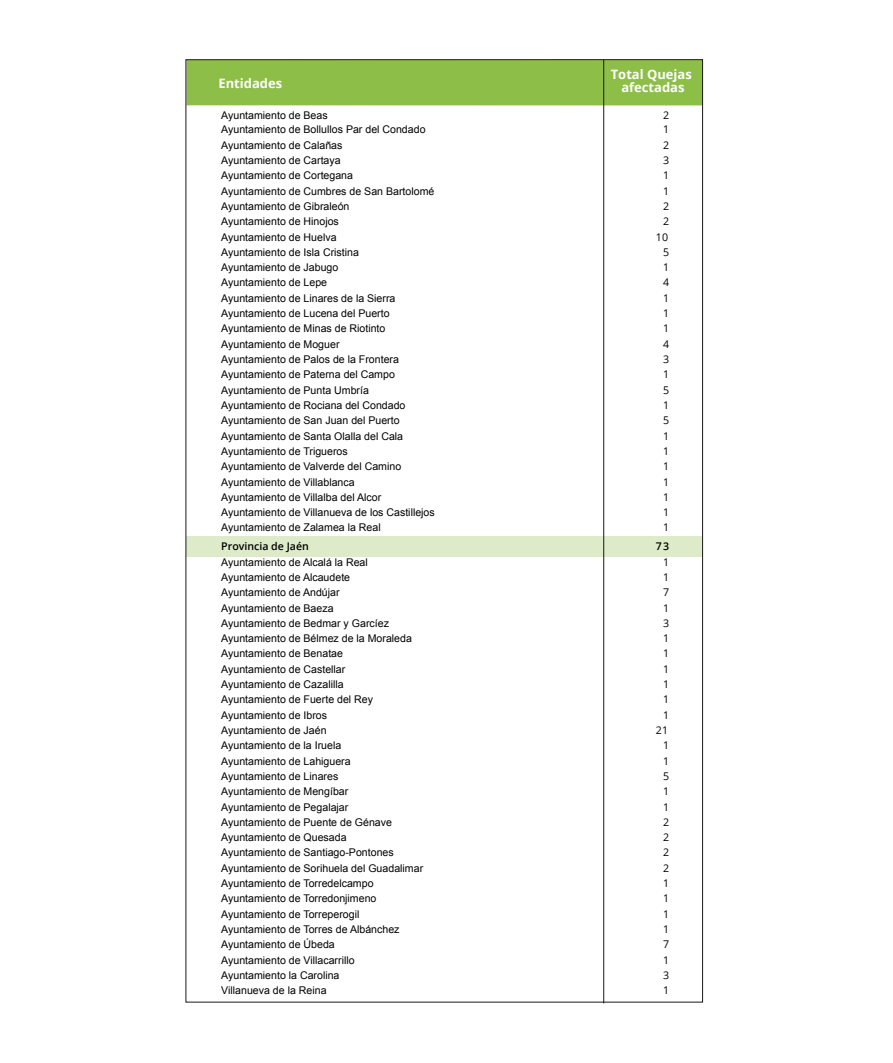
<style>
.page{position:relative;width:893px;height:1063px;background:#fff}
.page>*{position:absolute;margin:0;border:0;box-sizing:border-box;transform-origin:0 0}
.t1{font:700 12.9px/12.9px "Open Sans";color:#fff;text-align:center}
.t2{font:10.65px "Arial";color:#000}
.t3{font:10.65px "Open Sans";color:#000}
.t4{font:600 10.65px "Open Sans";color:#000}
</style>
<div class="page">
<div style="left:186px;top:537px;width:516px;height:20px;background:#ddebc8"></div>
<div style="left:186px;top:60px;width:517px;height:45px;background:#8dbe48"></div>
<hr style="left:603px;top:60px;width:1px;height:943px;background:#1a171b">
<p class="t1" style="left:219px;top:77px;width:65px">Entidades</p>
<p class="t1" style="left:611px;top:68px;width:82px">Total Quejas afectadas</p>
<p class="t2" style="left:221px;top:108px;width:108px">Ayuntamiento de Beas</p>
<p class="t3" style="left:663px;top:108px;width:8px">2</p>
<p class="t2" style="left:221px;top:123px;width:206px">Ayuntamiento de Bollullos Par del Condado</p>
<p class="t3" style="left:663px;top:122px;width:8px">1</p>
<p class="t2" style="left:221px;top:138px;width:123px">Ayuntamiento de Calañas</p>
<p class="t3" style="left:663px;top:138px;width:8px">2</p>
<p class="t2" style="left:221px;top:153px;width:121px">Ayuntamiento de Cartaya</p>
<p class="t3" style="left:663px;top:153px;width:8px">3</p>
<p class="t2" style="left:221px;top:169px;width:133px">Ayuntamiento de Cortegana</p>
<p class="t3" style="left:663px;top:168px;width:8px">1</p>
<p class="t2" style="left:221px;top:184px;width:215px">Ayuntamiento de Cumbres de San Bartolomé</p>
<p class="t3" style="left:663px;top:183px;width:8px">1</p>
<p class="t2" style="left:221px;top:199px;width:130px">Ayuntamiento de Gibraleón</p>
<p class="t3" style="left:663px;top:199px;width:8px">2</p>
<p class="t2" style="left:221px;top:215px;width:119px">Ayuntamiento de Hinojos</p>
<p class="t3" style="left:663px;top:214px;width:8px">2</p>
<p class="t2" style="left:221px;top:230px;width:117px">Ayuntamiento de Huelva</p>
<p class="t3" style="left:656px;top:229px;width:14px">10</p>
<p class="t2" style="left:221px;top:245px;width:139px">Ayuntamiento de Isla Cristina</p>
<p class="t3" style="left:663px;top:245px;width:8px">5</p>
<p class="t2" style="left:221px;top:260px;width:119px">Ayuntamiento de Jabugo</p>
<p class="t3" style="left:663px;top:260px;width:8px">1</p>
<p class="t2" style="left:221px;top:276px;width:107px">Ayuntamiento de Lepe</p>
<p class="t3" style="left:663px;top:275px;width:8px">4</p>
<p class="t2" style="left:221px;top:291px;width:176px">Ayuntamiento de Linares de la Sierra</p>
<p class="t3" style="left:663px;top:291px;width:8px">1</p>
<p class="t2" style="left:221px;top:306px;width:170px">Ayuntamiento de Lucena del Puerto</p>
<p class="t3" style="left:663px;top:306px;width:8px">1</p>
<p class="t2" style="left:221px;top:322px;width:166px">Ayuntamiento de Minas de Riotinto</p>
<p class="t3" style="left:663px;top:321px;width:8px">1</p>
<p class="t2" style="left:221px;top:337px;width:120px">Ayuntamiento de Moguer</p>
<p class="t3" style="left:663px;top:337px;width:8px">4</p>
<p class="t2" style="left:221px;top:352px;width:179px">Ayuntamiento de Palos de la Frontera</p>
<p class="t3" style="left:663px;top:352px;width:8px">3</p>
<p class="t2" style="left:221px;top:368px;width:175px">Ayuntamiento de Paterna del Campo</p>
<p class="t3" style="left:663px;top:367px;width:8px">1</p>
<p class="t2" style="left:221px;top:383px;width:149px">Ayuntamiento de Punta Umbría</p>
<p class="t3" style="left:663px;top:382px;width:8px">5</p>
<p class="t2" style="left:221px;top:398px;width:186px">Ayuntamiento de Rociana del Condado</p>
<p class="t3" style="left:663px;top:398px;width:8px">1</p>
<p class="t2" style="left:221px;top:414px;width:180px">Ayuntamiento de San Juan del Puerto</p>
<p class="t3" style="left:663px;top:413px;width:8px">5</p>
<p class="t2" style="left:221px;top:429px;width:183px">Ayuntamiento de Santa Olalla del Cala</p>
<p class="t3" style="left:663px;top:428px;width:8px">1</p>
<p class="t2" style="left:221px;top:444px;width:128px">Ayuntamiento de Trigueros</p>
<p class="t3" style="left:663px;top:444px;width:8px">1</p>
<p class="t2" style="left:221px;top:459px;width:181px">Ayuntamiento de Valverde del Camino</p>
<p class="t3" style="left:663px;top:459px;width:8px">1</p>
<p class="t2" style="left:221px;top:475px;width:135px">Ayuntamiento de Villablanca</p>
<p class="t3" style="left:663px;top:474px;width:8px">1</p>
<p class="t2" style="left:221px;top:490px;width:161px">Ayuntamiento de Villalba del Alcor</p>
<p class="t3" style="left:663px;top:490px;width:8px">1</p>
<p class="t2" style="left:221px;top:505px;width:215px">Ayuntamiento de Villanueva de los Castillejos</p>
<p class="t3" style="left:663px;top:505px;width:8px">1</p>
<p class="t2" style="left:221px;top:521px;width:161px">Ayuntamiento de Zalamea la Real</p>
<p class="t3" style="left:663px;top:520px;width:8px">1</p>
<p class="t4" style="left:221px;top:539px;width:89px">Provincia de Jaén</p>
<p class="t4" style="left:656px;top:539px;width:15px">73</p>
<p class="t2" style="left:221px;top:555px;width:148px">Ayuntamiento de Alcalá la Real</p>
<p class="t3" style="left:663px;top:554px;width:8px">1</p>
<p class="t2" style="left:221px;top:570px;width:130px">Ayuntamiento de Alcaudete</p>
<p class="t3" style="left:663px;top:570px;width:8px">1</p>
<p class="t2" style="left:221px;top:585px;width:120px">Ayuntamiento de Andújar</p>
<p class="t3" style="left:663px;top:585px;width:8px">7</p>
<p class="t2" style="left:221px;top:601px;width:114px">Ayuntamiento de Baeza</p>
<p class="t3" style="left:663px;top:600px;width:8px">1</p>
<p class="t2" style="left:221px;top:616px;width:169px">Ayuntamiento de Bedmar y Garcíez</p>
<p class="t3" style="left:663px;top:616px;width:8px">3</p>
<p class="t2" style="left:221px;top:631px;width:192px">Ayuntamiento de Bélmez de la Moraleda</p>
<p class="t3" style="left:663px;top:631px;width:8px">1</p>
<p class="t2" style="left:221px;top:647px;width:123px">Ayuntamiento de Benatae</p>
<p class="t3" style="left:663px;top:646px;width:8px">1</p>
<p class="t2" style="left:221px;top:662px;width:126px">Ayuntamiento de Castellar</p>
<p class="t3" style="left:663px;top:662px;width:8px">1</p>
<p class="t2" style="left:221px;top:677px;width:124px">Ayuntamiento de Cazalilla</p>
<p class="t3" style="left:663px;top:677px;width:8px">1</p>
<p class="t2" style="left:221px;top:693px;width:153px">Ayuntamiento de Fuerte del Rey</p>
<p class="t3" style="left:663px;top:692px;width:8px">1</p>
<p class="t2" style="left:221px;top:708px;width:107px">Ayuntamiento de Ibros</p>
<p class="t3" style="left:663px;top:708px;width:8px">1</p>
<p class="t2" style="left:221px;top:723px;width:107px">Ayuntamiento de Jaén</p>
<p class="t3" style="left:656px;top:723px;width:14px">21</p>
<p class="t2" style="left:221px;top:739px;width:122px">Ayuntamiento de la Iruela</p>
<p class="t3" style="left:663px;top:738px;width:8px">1</p>
<p class="t2" style="left:221px;top:754px;width:131px">Ayuntamiento de Lahiguera</p>
<p class="t3" style="left:663px;top:753px;width:8px">1</p>
<p class="t2" style="left:221px;top:769px;width:119px">Ayuntamiento de Linares</p>
<p class="t3" style="left:663px;top:769px;width:8px">5</p>
<p class="t2" style="left:221px;top:785px;width:129px">Ayuntamiento de Mengíbar</p>
<p class="t3" style="left:663px;top:784px;width:8px">1</p>
<p class="t2" style="left:221px;top:800px;width:129px">Ayuntamiento de Pegalajar</p>
<p class="t3" style="left:663px;top:799px;width:8px">1</p>
<p class="t2" style="left:221px;top:815px;width:172px">Ayuntamiento de Puente de Génave</p>
<p class="t3" style="left:663px;top:815px;width:8px">2</p>
<p class="t2" style="left:221px;top:830px;width:127px">Ayuntamiento de Quesada</p>
<p class="t3" style="left:663px;top:830px;width:8px">2</p>
<p class="t2" style="left:221px;top:846px;width:174px">Ayuntamiento de Santiago-Pontones</p>
<p class="t3" style="left:663px;top:845px;width:8px">2</p>
<p class="t2" style="left:221px;top:861px;width:203px">Ayuntamiento de Sorihuela del Guadalimar</p>
<p class="t3" style="left:663px;top:861px;width:8px">2</p>
<p class="t2" style="left:221px;top:876px;width:154px">Ayuntamiento de Torredelcampo</p>
<p class="t3" style="left:663px;top:876px;width:8px">1</p>
<p class="t2" style="left:221px;top:892px;width:157px">Ayuntamiento de Torredonjimeno</p>
<p class="t3" style="left:663px;top:891px;width:8px">1</p>
<p class="t2" style="left:221px;top:907px;width:140px">Ayuntamiento de Torreperogil</p>
<p class="t3" style="left:663px;top:907px;width:8px">1</p>
<p class="t2" style="left:221px;top:922px;width:180px">Ayuntamiento de Torres de Albánchez</p>
<p class="t3" style="left:663px;top:922px;width:8px">1</p>
<p class="t2" style="left:221px;top:938px;width:115px">Ayuntamiento de Úbeda</p>
<p class="t3" style="left:663px;top:937px;width:8px">7</p>
<p class="t2" style="left:221px;top:953px;width:135px">Ayuntamiento de Villacarrillo</p>
<p class="t3" style="left:663px;top:952px;width:8px">1</p>
<p class="t2" style="left:221px;top:968px;width:120px">Ayuntamiento la Carolina</p>
<p class="t3" style="left:663px;top:968px;width:8px">3</p>
<p class="t2" style="left:221px;top:984px;width:107px">Villanueva de la Reina</p>
<p class="t3" style="left:663px;top:983px;width:8px">1</p>
</div>
